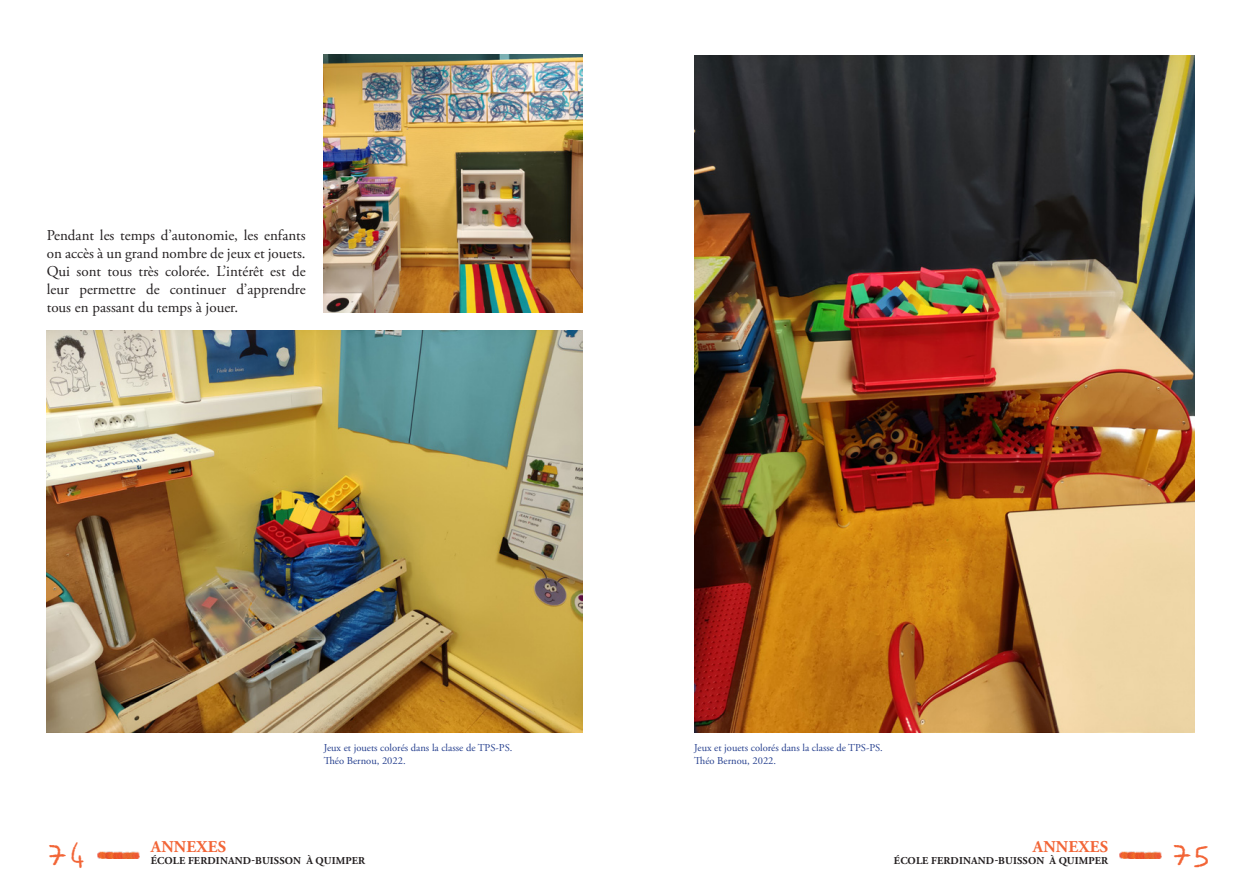
<style>
.page{position:relative;width:1259px;height:893px;background:#fff}
.page>*{position:absolute;margin:0;border:0;box-sizing:border-box;transform-origin:0 0}
.t1{font:19.5px "Typo Mmoire";color:#f26537}
.t2{font:700 16.5px "Adobe Garamond Pro";letter-spacing:.015em;color:#f26537}
.Texte{font:15px/18px "Adobe Garamond Pro";color:#231f20;text-align:justify}
.Légende_img{font:10.5px "Adobe Garamond Pro";color:#253f8e}
.t3{font:700 10.5px "Adobe Garamond Pro";letter-spacing:.015em;color:#231f20}
</style>
<div class="page">
<img style="left:1120px;top:851px;width:41px;height:7px">
<img style="left:98px;top:851px;width:41px;height:7px">
<img style="left:694px;top:55px;width:500px;height:678px">
<img style="left:47px;top:330px;width:536px;height:403px">
<img style="left:324px;top:54px;width:259px;height:258px">
<p class="Texte" style="left:47px;top:227px;width:260px">Pendant les temps d’autonomie, les enfants on accès à un grand nombre de jeux et jouets.<br>Qui sont tous très colorée. L’intérêt est de leur permettre de continuer d’apprendre tous en passant du temps à jouer.</p>
<p class="Légende_img" style="left:324px;top:741px;width:190px">Jeux et jouets colorés dans la classe de TPS-PS.</p>
<p class="Légende_img" style="left:324px;top:754px;width:83px">Théo Bernou, 2022.</p>
<p class="Légende_img" style="left:694px;top:741px;width:190px">Jeux et jouets colorés dans la classe de TPS-PS.</p>
<p class="Légende_img" style="left:694px;top:754px;width:83px">Théo Bernou, 2022.</p>
<h1 class="t1" style="left:47px;top:841px;width:42px">74</h1>
<p class="t2" style="left:151px;top:837px;width:77px">ANNEXES</p>
<p class="t3" style="left:151px;top:855px;width:216px">ÉCOLE FERDINAND-BUISSON À QUIMPER</p>
<p class="t2" style="left:1032px;top:837px;width:77px">ANNEXES</p>
<h1 class="t1" style="left:1171px;top:841px;width:42px">75</h1>
<p class="t3" style="left:894px;top:855px;width:216px">ÉCOLE FERDINAND-BUISSON À QUIMPER</p>
</div>
